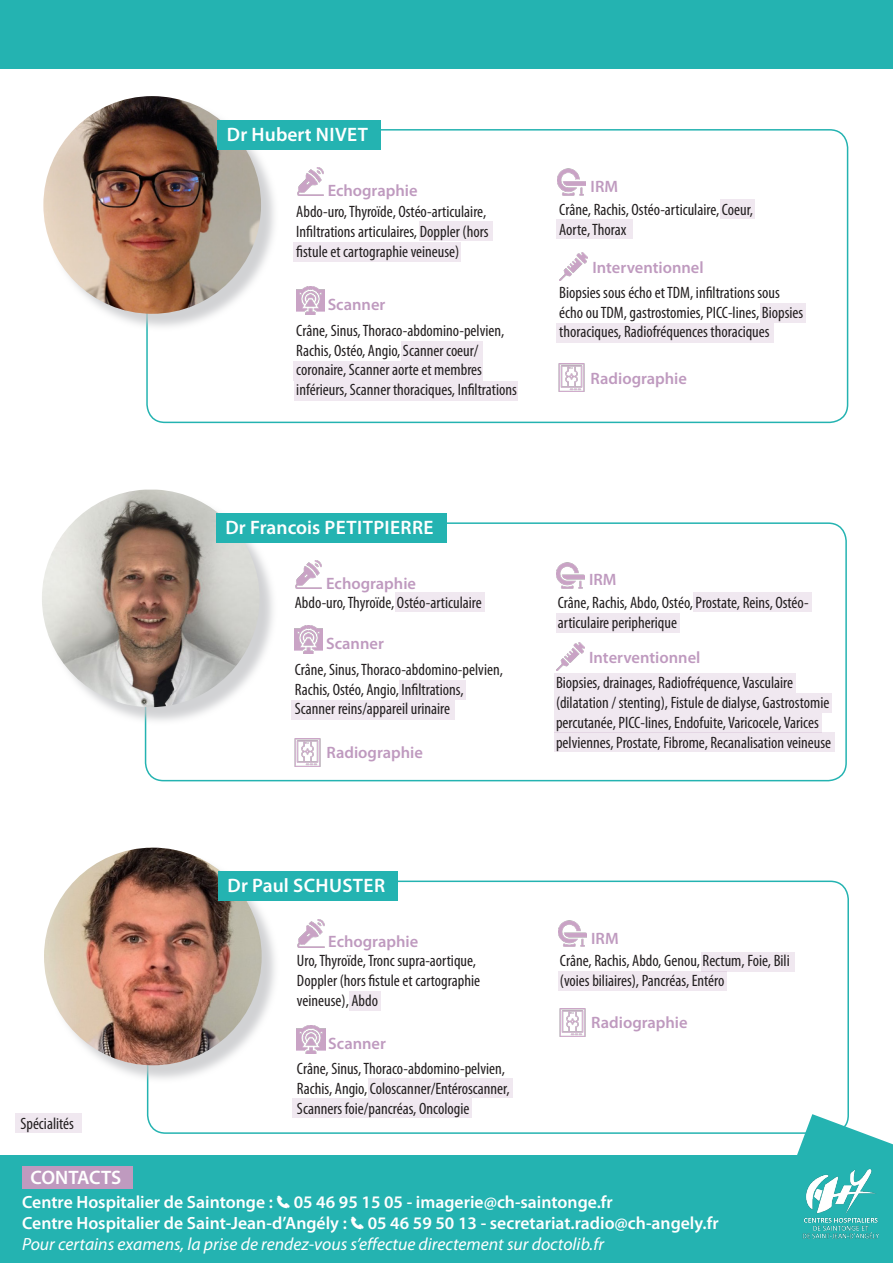
<style>
.page{position:relative;width:893px;height:1263px;background:#fff}
.page>*{position:absolute;margin:0;border:0;box-sizing:border-box;transform-origin:0 0}
.t1{font:600 19.5px "Myriad Pro";letter-spacing:.015em;color:#fff}
.t2{font:600 19.5px "Myriad Pro";letter-spacing:-.01em;color:#fff}
.t3{font:600 17.7px "Myriad Pro";color:#fff}
.t4{font:italic 17.7px "Myriad Pro";color:#fff}
.t5{font:condensed 16.5px/19.8px "Myriad Pro";color:#231f20}
.t6{font:600 16.5px "Myriad Pro";color:#bf9abf}
.s1{font-family:"Breezi Icon Set";font-weight:400}
</style>
<div class="page">
<div style="left:558px;top:971px;width:169px;height:20px;background:#f0e8f0"></div>
<div style="left:701px;top:952px;width:94px;height:19px;background:#f0e8f0"></div>
<div style="left:293px;top:1098px;width:179px;height:20px;background:#f0e8f0"></div>
<div style="left:368px;top:1078px;width:144px;height:20px;background:#f0e8f0"></div>
<div style="left:349px;top:991px;width:31px;height:20px;background:#f0e8f0"></div>
<div style="left:554px;top:732px;width:280px;height:20px;background:#f0e8f0"></div>
<div style="left:554px;top:713px;width:267px;height:19px;background:#f0e8f0"></div>
<div style="left:554px;top:693px;width:278px;height:20px;background:#f0e8f0"></div>
<div style="left:554px;top:673px;width:241px;height:20px;background:#f0e8f0"></div>
<div style="left:556px;top:613px;width:123px;height:20px;background:#f0e8f0"></div>
<div style="left:694px;top:592px;width:118px;height:20px;background:#f0e8f0"></div>
<div style="left:291px;top:700px;width:163px;height:20px;background:#f0e8f0"></div>
<div style="left:399px;top:680px;width:67px;height:20px;background:#f0e8f0"></div>
<div style="left:395px;top:592px;width:90px;height:20px;background:#f0e8f0"></div>
<div style="left:556px;top:323px;width:218px;height:19px;background:#f0e8f0"></div>
<div style="left:760px;top:303px;width:46px;height:20px;background:#f0e8f0"></div>
<div style="left:556px;top:220px;width:77px;height:19px;background:#f0e8f0"></div>
<div style="left:721px;top:199px;width:34px;height:19px;background:#f0e8f0"></div>
<div style="left:294px;top:381px;width:223px;height:20px;background:#f0e8f0"></div>
<div style="left:293px;top:361px;width:190px;height:20px;background:#f0e8f0"></div>
<div style="left:402px;top:341px;width:81px;height:20px;background:#f0e8f0"></div>
<div style="left:293px;top:243px;width:168px;height:19px;background:#f0e8f0"></div>
<div style="left:419px;top:221px;width:73px;height:20px;background:#f0e8f0"></div>
<div style="left:0;top:1155px;width:893px;height:108px;background:#24b3b1"></div>
<div style="left:146px;top:129px;width:702px;height:294px;border:2px solid #24b3b1;border-radius:18px"></div>
<div style="left:46px;top:98px;width:233px;height:234px;background:#c2c3c6;opacity:.75"></div>
<img style="left:43px;top:96px;width:218px;height:218px;border-radius:109px">
<div style="left:218px;top:120px;width:163px;height:30px;background:#24b3b1"></div>
<img style="left:296px;top:286px;width:28px;height:29px">
<img style="left:297px;top:168px;width:27px;height:28px">
<img style="left:557px;top:168px;width:28px;height:28px">
<img style="left:559px;top:252px;width:28px;height:28px">
<div style="left:145px;top:522px;width:702px;height:259px;border:2px solid #24b3b1;border-radius:18px"></div>
<div style="left:44px;top:492px;width:234px;height:233px;background:#c2c3c6;opacity:.75"></div>
<img style="left:42px;top:490px;width:218px;height:217px;border-radius:107px">
<div style="left:216px;top:513px;width:230px;height:30px;background:#24b3b1"></div>
<img style="left:295px;top:626px;width:28px;height:28px">
<img style="left:295px;top:561px;width:27px;height:28px">
<img style="left:556px;top:562px;width:28px;height:27px">
<div style="left:147px;top:880px;width:702px;height:254px;border:2px solid #24b3b1;border-radius:18px"></div>
<div style="left:46px;top:850px;width:234px;height:234px;background:#c2c3c6;opacity:.75"></div>
<img style="left:44px;top:848px;width:218px;height:217px;border-radius:109px">
<div style="left:218px;top:871px;width:180px;height:30px;background:#24b3b1"></div>
<img style="left:297px;top:1025px;width:28px;height:28px">
<img style="left:297px;top:919px;width:28px;height:28px">
<img style="left:558px;top:920px;width:28px;height:27px">
<img style="left:556px;top:643px;width:28px;height:28px">
<div style="left:0;top:0;width:893px;height:69px;background:#24b3b1"></div>
<div style="left:15px;top:1113px;width:67px;height:20px;background:#f0e8f0"></div>
<img style="left:558px;top:364px;width:27px;height:28px">
<img style="left:294px;top:738px;width:27px;height:28px">
<img style="left:559px;top:1008px;width:27px;height:28px">
<div style="left:22px;top:1165px;width:111px;height:23px;background:#bf9abf"></div>
<svg style="left:757px;top:1114px;width:136px;height:41px"></svg>
<img style="left:802px;top:1169px;width:77px;height:70px">
<p class="t5" style="left:20px;top:1113px;width:55px">Spécialités</p>
<p class="t2" style="left:31px;top:1165px;width:92px">CONTACTS</p>
<p class="t1" style="left:227px;top:122px;width:143px">Dr Hubert NIVET</p>
<p class="t6" style="left:328px;top:180px;width:91px">Echographie</p>
<p class="t5" style="left:296px;top:202px;width:194px">Abdo-uro, Thyroïde, Ostéo-articulaire,<br>Infiltrations articulaires, Doppler (hors fistule et cartographie veineuse)</p>
<p class="t6" style="left:328px;top:294px;width:59px">Scanner</p>
<p class="t5" style="left:296px;top:320px;width:222px">Crâne, Sinus, Thoraco-abdomino-pelvien, Rachis, Ostéo, Angio, Scanner coeur/ coronaire, Scanner aorte et membres inférieurs, Scanner thoraciques, Infiltrations</p>
<p class="t6" style="left:591px;top:176px;width:29px">IRM</p>
<p class="t5" style="left:559px;top:199px;width:195px">Crâne, Rachis, Ostéo-articulaire, Coeur,<br>Aorte, Thorax</p>
<p class="t6" style="left:592px;top:257px;width:113px">Interventionnel</p>
<p class="t5" style="left:559px;top:282px;width:222px">Biopsies sous écho et TDM, infiltrations sous</p>
<p class="t5" style="left:559px;top:302px;width:245px">écho ou TDM, gastrostomies, PICC-lines, Biopsies thoraciques, Radiofréquences thoraciques</p>
<p class="t6" style="left:591px;top:368px;width:98px">Radiographie</p>
<p class="t1" style="left:225px;top:515px;width:210px">Dr Francois PETITPIERRE</p>
<p class="t6" style="left:326px;top:573px;width:91px">Echographie</p>
<p class="t5" style="left:295px;top:593px;width:188px">Abdo-uro, Thyroïde, Ostéo-articulaire</p>
<p class="t6" style="left:326px;top:633px;width:59px">Scanner</p>
<p class="t5" style="left:295px;top:659px;width:210px">Crâne, Sinus, Thoraco-abdomino-pelvien,<br>Rachis, Ostéo, Angio, Infiltrations,</p>
<p class="t5" style="left:295px;top:699px;width:157px">Scanner reins/appareil urinaire</p>
<p class="t6" style="left:327px;top:742px;width:98px">Radiographie</p>
<p class="t1" style="left:228px;top:873px;width:159px">Dr Paul SCHUSTER</p>
<p class="t6" style="left:328px;top:931px;width:91px">Echographie</p>
<p class="t5" style="left:297px;top:951px;width:185px">Uro, Thyroïde, Tronc supra-aortique,<br>Doppler (hors fistule et cartographie veineuse), Abdo</p>
<p class="t6" style="left:328px;top:1032px;width:59px">Scanner</p>
<p class="t5" style="left:297px;top:1059px;width:214px">Crâne, Sinus, Thoraco-abdomino-pelvien,<br>Rachis, Angio, Coloscanner/Entéroscanner,</p>
<p class="t5" style="left:297px;top:1098px;width:174px">Scanners foie/pancréas, Oncologie</p>
<p class="t6" style="left:589px;top:569px;width:29px">IRM</p>
<p class="t5" style="left:558px;top:593px;width:252px">Crâne, Rachis, Abdo, Ostéo, Prostate, Reins, Ostéo&shy;articulaire peripherique</p>
<p class="t6" style="left:589px;top:647px;width:113px">Interventionnel</p>
<p class="t5" style="left:556px;top:673px;width:277px">Biopsies, drainages, Radiofréquence, Vasculaire (dilatation / stenting), Fistule de dialyse, Gastrostomie percutanée, PICC-lines, Endofuite, Varicocele, Varices pelviennes, Prostate, Fibrome, Recanalisation veineuse</p>
<p class="t6" style="left:591px;top:927px;width:29px">IRM</p>
<p class="t5" style="left:560px;top:951px;width:231px">Crâne, Rachis, Abdo, Genou, Rectum, Foie, Bili (voies biliaires), Pancréas, Entéro</p>
<p class="t6" style="left:591px;top:1012px;width:98px">Radiographie</p>
<p class="t3" style="left:22px;top:1190px;width:592px">Centre Hospitalier de Saintonge : <span class="s1">A</span> 05 46 95 15 05 - imagerie@ch-saintonge.fr</p>
<p class="t3" style="left:22px;top:1212px;width:698px">Centre Hospitalier de Saint-Jean-d’Angély : <span class="s1">A</span> 05 46 59 50 13 - secretariat.radio@ch-angely.fr</p>
<p class="t4" style="left:22px;top:1233px;width:583px">Pour certains examens, la prise de rendez-vous s’effectue directement sur doctolib.fr</p>
</div>
